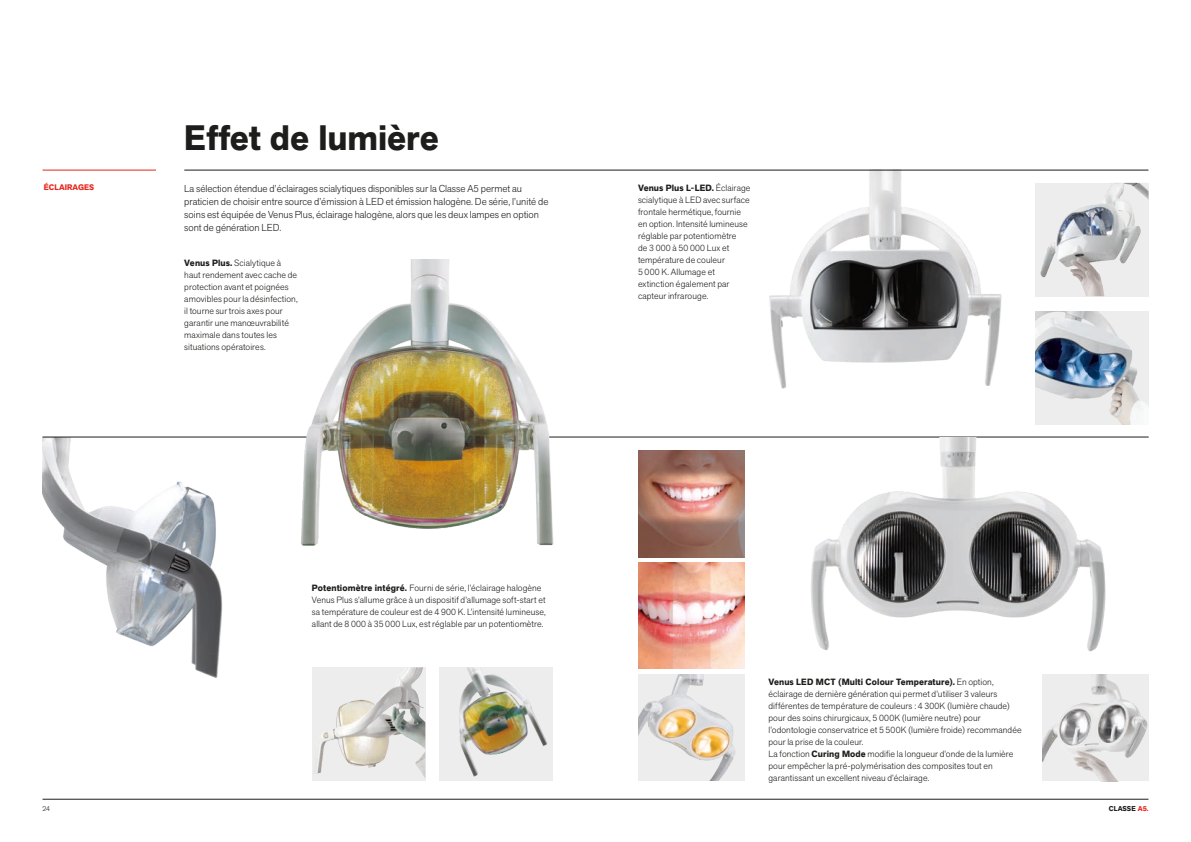
<style>
.page{position:relative;width:1191px;height:842px;background:#fff}
.page>*{position:absolute;margin:0;border:0;box-sizing:border-box;transform-origin:0 0}
.t1{font:700 35px "Akzid Grtsk Next";color:#1d1d1b}
.t2{font:300 10px/13px "Akzid Grtsk Next";color:#1d1d1b}
.t3{font:300 9px/12px "Akzid Grtsk Next";letter-spacing:.01em;color:#1d1d1b}
.t4{font:700 8px "Akzid Grtsk Next";letter-spacing:.01em;color:#e72419}
.t5{font:700 7px "Akzid Grtsk Next";letter-spacing:.01em;color:#1d1d1b}
.t6{font:300 7px "Akzid Grtsk Next";color:#1d1d1b}
.s1{font-weight:700}
.s2{color:#e72419}
</style>
<div class="page">
<img style="left:769px;top:171px;width:233px;height:218px">
<hr style="left:184px;top:170px;width:964px;height:1px;background:#1d1d1b">
<hr style="left:43px;top:799px;width:1105px;height:1px;background:#1d1d1b">
<hr style="left:43px;top:170px;width:113px;height:1px;background:#e72419">
<img style="left:43px;top:438px;width:180px;height:240px">
<hr style="left:43px;top:437px;width:1105px;height:1px;background:#1d1d1b">
<img style="left:298px;top:259px;width:270px;height:287px">
<div style="left:439px;top:667px;width:113px;height:114px;background:#ededed"></div>
<img style="left:459px;top:667px;width:88px;height:110px">
<img style="left:798px;top:437px;width:324px;height:215px">
<img style="left:1035px;top:311px;width:113px;height:113px">
<div style="left:1035px;top:183px;width:113px;height:113px;background:#ededed"></div>
<img style="left:1040px;top:183px;width:101px;height:113px">
<img style="left:1042px;top:675px;width:106px;height:106px">
<div style="left:312px;top:667px;width:113px;height:114px;background:#ededed"></div>
<img style="left:317px;top:667px;width:108px;height:110px">
<img style="left:638px;top:674px;width:106px;height:107px">
<img style="left:638px;top:451px;width:106px;height:106px">
<img style="left:638px;top:563px;width:106px;height:106px">
<p class="t4" style="left:44px;top:182px;width:52px">ÉCLAIRAGES</p>
<h1 class="t1" style="left:184px;top:115px;width:256px">Effet de lumière</h1>
<p class="t2" style="left:184px;top:182px;width:365px">La sélection étendue d’éclairages scialytiques disponibles sur la Classe A5 permet au praticien de choisir entre source d’émission à LED et émission halogène. De série, l’unité de soins est équipée de Venus Plus, éclairage halogène, alors que les deux lampes en option sont de génération LED.</p>
<p class="t3" style="left:638px;top:182px;width:114px"><span class="s1">Venus Plus L-LED.</span> Éclairage scialytique à LED avec surface frontale hermétique, fournie en option. Intensité lumineuse réglable par potentiomètre<br>de 3 000 à 50 000 Lux et température de couleur<br>5 000 K. Allumage et extinction également par capteur infrarouge.</p>
<p class="t3" style="left:184px;top:257px;width:115px"><span class="s1">Venus Plus.</span> Scialytique à haut rendement avec cache de protection avant et poignées amovibles pour la désinfection, il tourne sur trois axes pour garantir une manœuvrabilité maximale dans toutes les situations opératoires.</p>
<p class="t3" style="left:312px;top:581px;width:235px"><span class="s1">Potentiomètre intégré.</span> Fourni de série, l’éclairage halogène Venus Plus s’allume grâce à un dispositif d’allumage soft-start et sa température de couleur est de 4 900 K. L’intensité lumineuse, allant de 8 000 à 35 000 Lux, est réglable par un potentiomètre.</p>
<p class="t3" style="left:768px;top:675px;width:255px"><span class="s1">Venus LED MCT (Multi Colour Temperature).</span> En option, éclairage de dernière génération qui permet d’utiliser 3 valeurs différentes de température de couleurs : 4 300K (lumière chaude) pour des soins chirurgicaux, 5 000K (lumière neutre) pour l’odontologie conservatrice et 5 500K (lumière froide) recommandée pour la prise de la couleur.<br>La fonction <span class="s1">Curing Mode</span> modifie la longueur d’onde de la lumière pour empêcher la pré-polymérisation des composites tout en garantissant un excellent niveau d’éclairage.</p>
<p class="t6" style="left:43px;top:804px;width:9px">24</p>
<p class="t5" style="left:1108px;top:804px;width:41px">CLASSE <span class="s2">A5.</span></p>
</div>
